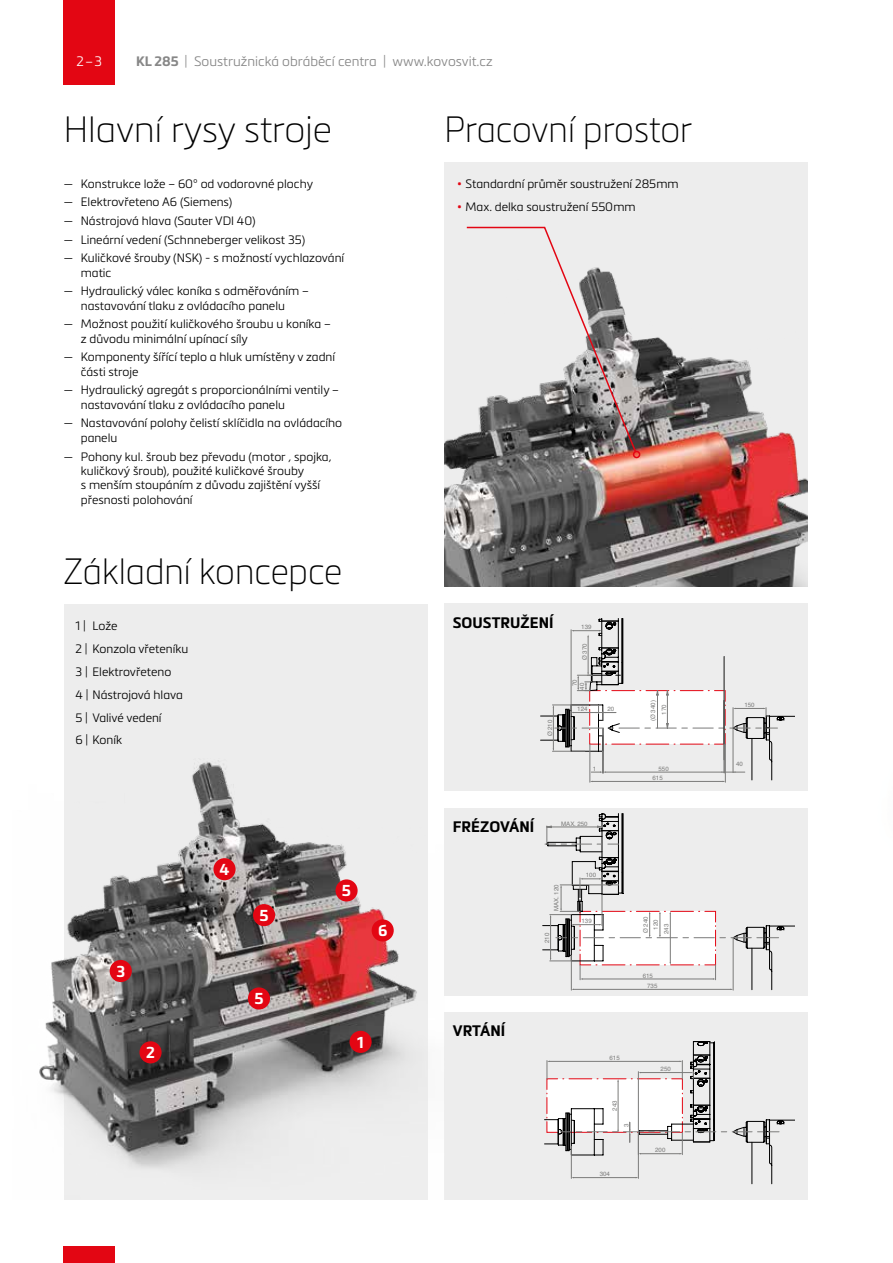
<style>
.page{position:relative;width:893px;height:1263px;background:#fff}
.page>*{position:absolute;margin:0;border:0;box-sizing:border-box;transform-origin:0 0}
.t1{font:36px "Metronic Pro Air";color:#000;scale:.94 1}
.t2{font:36px "Metronic Pro Air";color:#000}
.t3{font:700 15.6px "Metronic Pro";color:#fff}
.t4{font:700 15px "Metronic Pro";color:#000}
.t5{font:300 13.5px "Metronic Pro";color:#878787}
.t6{font:300 13.5px "Metronic Pro";color:#fff}
.t7{font:300 12px/14.4px "Metronic Pro";color:#000}
.t8{font:6.15px "Helvetica";letter-spacing:.01em;color:#7b7b7a}
.s1{font-weight:700}
.s2{color:#e30613}
</style>
<div class="page">
<div style="left:444px;top:604px;width:364px;height:187px;background:#ededed"></div>
<div style="left:444px;top:163px;width:364px;height:424px;background:#ededed"></div>
<div style="left:444px;top:808px;width:364px;height:187px;background:#ededed"></div>
<div style="left:444px;top:1012px;width:364px;height:187px;background:#ededed"></div>
<div style="left:64px;top:604px;width:363px;height:595px;background:#ededed"></div>
<img style="left:39px;top:734px;width:389px;height:465px">
<img style="left:444px;top:337px;width:364px;height:250px">
<div style="left:350px;top:1031px;width:22px;height:22px;background:#e30613;border-radius:50%"></div>
<div style="left:372px;top:919px;width:22px;height:22px;background:#e30613;border-radius:50%"></div>
<div style="left:139px;top:1041px;width:23px;height:22px;background:#e30613;border-radius:50%"></div>
<div style="left:110px;top:960px;width:22px;height:22px;background:#e30613;border-radius:50%"></div>
<div style="left:213px;top:858px;width:23px;height:22px;background:#e30613;border-radius:50%"></div>
<div style="left:248px;top:987px;width:22px;height:22px;background:#e30613;border-radius:50%"></div>
<div style="left:335px;top:879px;width:23px;height:22px;background:#e30613;border-radius:50%"></div>
<div style="left:253px;top:904px;width:22px;height:22px;background:#e30613;border-radius:50%"></div>
<svg style="left:542px;top:813px;width:252px;height:177px"></svg>
<svg style="left:540px;top:618px;width:254px;height:164px"></svg>
<svg style="left:544px;top:1041px;width:250px;height:143px"></svg>
<svg style="left:465px;top:226px;width:172px;height:228px"></svg>
<div style="left:633px;top:451px;width:7px;height:7px;border:2px solid #e30613;border-radius:50%"></div>
<div style="left:64px;top:0;width:51px;height:85px;background:#e30613"></div>
<div style="left:64px;top:1246px;width:51px;height:17px;background:#e30613"></div>
<p class="t6" style="left:77px;top:53px;width:27px">2–3</p>
<p class="t5" style="left:136px;top:53px;width:358px"><span class="s1">KL 285</span> | Soustružnická obráběcí centra | www.kovosvit.cz</p>
<h1 class="t2" style="left:64px;top:104px;width:269px">Hlavní rysy stroje</h1>
<p class="t7" style="left:64px;top:176px;width:251px">— Konstrukce lože – 60° od vodorovné plochy</p>
<p class="t7" style="left:64px;top:194px;width:170px">— Elektrovřeteno A6 (Siemens)</p>
<p class="t7" style="left:64px;top:213px;width:193px">— Nástrojová hlava (Sauter VDI 40)</p>
<p class="t7" style="left:64px;top:232px;width:243px">— Lineární vedení (Schnneberger velikost 35)</p>
<p class="t7" style="left:81px;top:250px;width:265px;text-indent:-17px">— Kuličkové šrouby (NSK) - s možností vychlazování matic</p>
<p class="t7" style="left:64px;top:283px;width:246px;text-align:center">— Hydraulický válec koníka s odměřováním – nastavování tlaku z ovládacího panelu</p>
<p class="t7" style="left:81px;top:316px;width:252px;text-indent:-17px">— Možnost použití kuličkového šroubu u koníka – z důvodu minimální upínací síly</p>
<p class="t7" style="left:81px;top:349px;width:256px;text-indent:-17px">— Komponenty šířící teplo a hluk umístěny v zadní části stroje</p>
<p class="t7" style="left:81px;top:382px;width:260px;text-indent:-17px">— Hydraulický agregát s proporcionálními ventily – nastavování tlaku z ovládacího panelu</p>
<p class="t7" style="left:81px;top:415px;width:263px;text-indent:-17px">— Nastavování polohy čelistí sklíčidla na ovládacího panelu</p>
<p class="t7" style="left:81px;top:449px;width:252px;text-indent:-17px">— Pohony kul. šroub bez převodu (motor , spojka, kuličkový šroub), použité kuličkové šrouby<br>s menším stoupáním z důvodu zajištění vyšší přesnosti polohování</p>
<h1 class="t1" style="left:64px;top:547px;width:298px">Základní koncepce</h1>
<p class="t7" style="left:75px;top:614px;width:114px;line-height:23px">1 | Lože<br>2 | Konzola vřeteníku<br>3 | Elektrovřeteno<br>4 | Nástrojová hlava<br>5 | Valivé vedení<br>6 | Koník</p>
<h2 class="t3" style="left:116px;top:961px;width:10px">3</h2>
<h2 class="t3" style="left:146px;top:1043px;width:10px">2</h2>
<h2 class="t3" style="left:220px;top:860px;width:11px">4</h2>
<h2 class="t3" style="left:259px;top:905px;width:11px">5</h2>
<h2 class="t3" style="left:254px;top:989px;width:11px">5</h2>
<h2 class="t3" style="left:342px;top:881px;width:11px">5</h2>
<h2 class="t3" style="left:378px;top:921px;width:11px">6</h2>
<h2 class="t3" style="left:357px;top:1032px;width:8px">1</h2>
<h1 class="t1" style="left:444px;top:104px;width:265px">Pracovní prostor</h1>
<p class="t7" style="left:457px;top:176px;width:223px"><span class="s2">•</span> Standardní průměr soustružení 285 mm</p>
<p class="t7" style="left:457px;top:199px;width:180px"><span class="s2">•</span> Max. delka soustružení 550 mm</p>
<p class="t4" style="left:453px;top:613px;width:102px">SOUSTRUŽENÍ</p>
<p class="t8" style="left:545px;top:736px;width:18px;rotate:-90deg">Ø 210</p>
<p class="t8" style="left:581px;top:622px;width:12px">139</p>
<p class="t8" style="left:580px;top:660px;width:18px;rotate:-90deg">Ø 370</p>
<p class="t8" style="left:570px;top:686px;width:8px;rotate:-90deg">70</p>
<p class="t8" style="left:577px;top:690px;width:8px;rotate:-90deg">40</p>
<p class="t8" style="left:577px;top:704px;width:12px">124</p>
<p class="t8" style="left:607px;top:704px;width:8px">20</p>
<p class="t8" style="left:593px;top:764px;width:5px">1</p>
<p class="t4" style="left:453px;top:817px;width:83px">FRÉZOVÁNÍ</p>
<p class="t8" style="left:561px;top:819px;width:28px">MAX. 250</p>
<p class="t8" style="left:552px;top:911px;width:28px;rotate:-90deg">MAX. 120</p>
<p class="t8" style="left:586px;top:870px;width:12px">100</p>
<p class="t8" style="left:648px;top:721px;width:23px;rotate:-90deg">(Ø 340)</p>
<p class="t8" style="left:659px;top:714px;width:12px;rotate:-90deg">170</p>
<p class="t8" style="left:744px;top:700px;width:12px">150</p>
<p class="t8" style="left:658px;top:764px;width:12px">550</p>
<p class="t8" style="left:652px;top:773px;width:12px">615</p>
<p class="t8" style="left:736px;top:759px;width:8px">40</p>
<p class="t4" style="left:453px;top:1021px;width:54px">VRTÁNÍ</p>
<p class="t8" style="left:542px;top:943px;width:12px;rotate:-90deg">210</p>
<p class="t8" style="left:641px;top:933px;width:18px;rotate:-90deg">Ø 240</p>
<p class="t8" style="left:661px;top:934px;width:12px;rotate:-90deg">243</p>
<p class="t8" style="left:581px;top:916px;width:12px">139</p>
<p class="t8" style="left:651px;top:930px;width:12px;rotate:-90deg">120</p>
<p class="t8" style="left:643px;top:971px;width:12px">615</p>
<p class="t8" style="left:647px;top:981px;width:12px">735</p>
<p class="t8" style="left:609px;top:1053px;width:12px">615</p>
<p class="t8" style="left:610px;top:1111px;width:12px;rotate:-90deg">243</p>
<p class="t8" style="left:622px;top:1127px;width:5px;rotate:-90deg">3</p>
<p class="t8" style="left:600px;top:1169px;width:12px">304</p>
<p class="t8" style="left:661px;top:1064px;width:12px">250</p>
<p class="t8" style="left:655px;top:1145px;width:12px">200</p>
</div>
